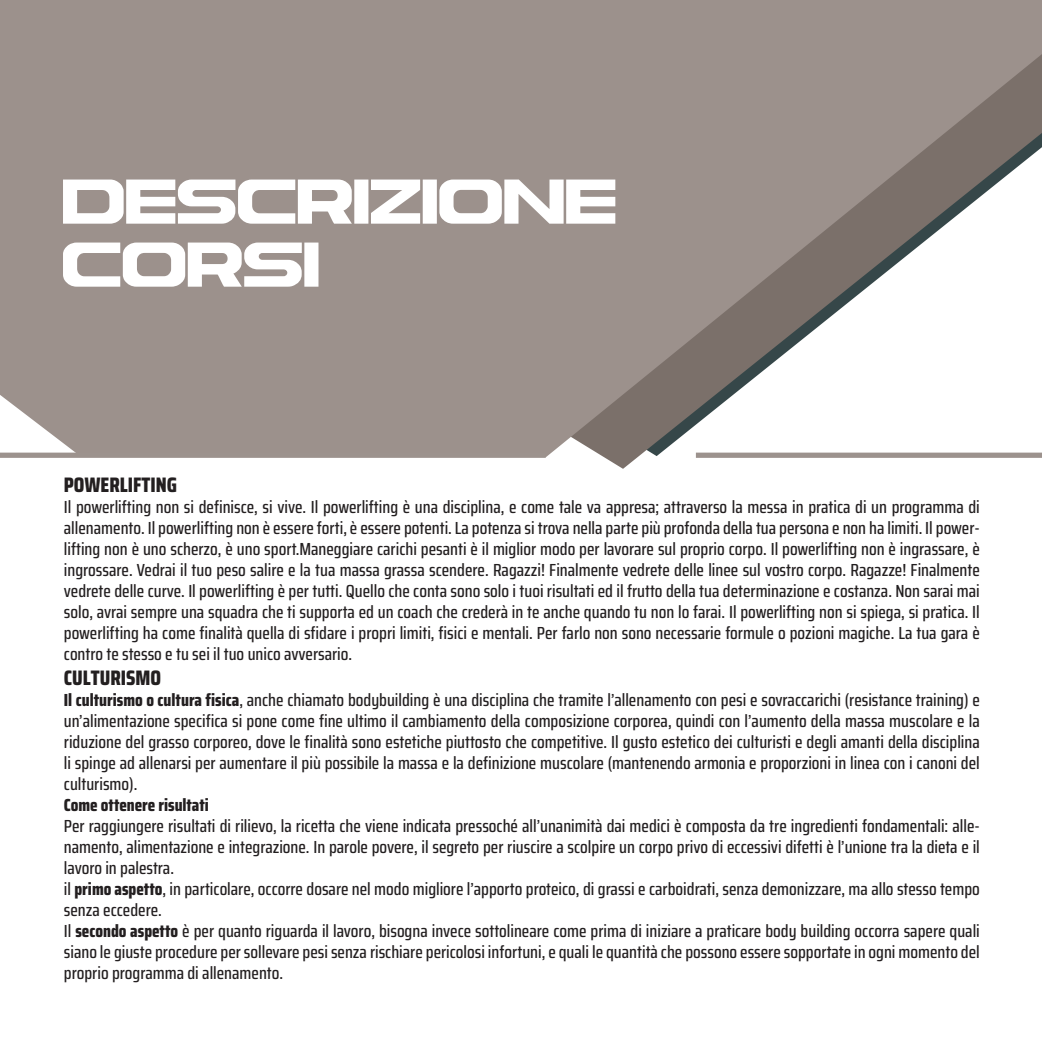
<style>
.page{position:relative;width:1042px;height:1042px;background:#fff}
.page>*{position:absolute;margin:0;border:0;box-sizing:border-box;transform-origin:0 0}
.t1{font:52.5px/63px "Astera";color:#fff}
.t2{font:800 21px "Saira Condensed";color:#231f20}
.t3{font:500 17.5px/21px "Saira Condensed";color:#231f20;text-align:justify}
.t4{font:800 17.5px "Saira Condensed";color:#231f20}
.s1{font-weight:800}
</style>
<div class="page">
<svg style="left:0;top:0;width:1042px;height:469px;background:#a69d98"></svg>
<div style="left:1px;top:457px;width:586px;height:202px;background:#fff"></div>
<div style="left:0;top:452px;width:546px;height:6px;background:#9c928d"></div>
<div style="left:696px;top:452px;width:346px;height:6px;background:#9c928d"></div>
<h1 class="t1" style="left:63px;top:175px;width:556px">DESCRIZIONE<br>CORSI</h1>
<p class="t2" style="left:64px;top:468px;width:115px">POWERLIFTING</p>
<p class="t3" style="left:64px;top:496px;width:917px">Il powerlifting non si definisce, si vive. Il powerlifting è una disciplina, e come tale va appresa; attraverso la messa in pratica di un programma di allenamento. Il powerlifting non è essere forti, è essere potenti. La potenza si trova nella parte più profonda della tua persona e non ha limiti. Il power&shy;lifting non è uno scherzo, è uno sport.Maneggiare carichi pesanti è il miglior modo per lavorare sul proprio corpo. Il powerlifting non è ingrassare, è ingrossare. Vedrai il tuo peso salire e la tua massa grassa scendere. Ragazzi! Finalmente vedrete delle linee sul vostro corpo. Ragazze! Finalmente vedrete delle curve. Il powerlifting è per tutti. Quello che conta sono solo i tuoi risultati ed il frutto della tua determinazione e costanza. Non sarai mai solo, avrai sempre una squadra che ti supporta ed un coach che crederà in te anche quando tu non lo farai. Il powerlifting non si spiega, si pratica. Il powerlifting ha come finalità quella di sfidare i propri limiti, fisici e mentali. Per farlo non sono necessarie formule o pozioni magiche. La tua gara è contro te stesso e tu sei il tuo unico avversario.</p>
<p class="t2" style="left:64px;top:661px;width:99px">CULTURISMO</p>
<p class="t3" style="left:64px;top:689px;width:917px"><span class="s1">Il culturismo o cultura fisica</span>, anche chiamato bodybuilding è una disciplina che tramite l’allenamento con pesi e sovraccarichi (resistance training) e un’alimentazione specifica si pone come fine ultimo il cambiamento della composizione corporea, quindi con l’aumento della massa muscolare e la riduzione del grasso corporeo, dove le finalità sono estetiche piuttosto che competitive. Il gusto estetico dei culturisti e degli amanti della disciplina li spinge ad allenarsi per aumentare il più possibile la massa e la definizione muscolare (mantenendo armonia e proporzioni in linea con i canoni del culturismo).</p>
<p class="t4" style="left:64px;top:791px;width:147px">Come ottenere risultati</p>
<p class="t3" style="left:64px;top:815px;width:917px;text-align:left">Per raggiungere risultati di rilievo, la ricetta che viene indicata pressoché all’unanimità dai medici è composta da tre ingredienti fondamentali: alle&shy;namento, alimentazione e integrazione. In parole povere, il segreto per riuscire a scolpire un corpo privo di eccessivi difetti è l’unione tra la dieta e il lavoro in palestra.<br>il <span class="s1">primo aspetto</span>, in particolare, occorre dosare nel modo migliore l’apporto proteico, di grassi e carboidrati, senza demonizzare, ma allo stesso tempo senza eccedere.<br>Il <span class="s1">secondo aspetto</span> è per quanto riguarda il lavoro, bisogna invece sottolineare come prima di iniziare a praticare body building occorra sapere quali siano le giuste procedure per sollevare pesi senza rischiare pericolosi infortuni, e quali le quantità che possono essere sopportate in ogni momento del proprio programma di allenamento.</p>
</div>
